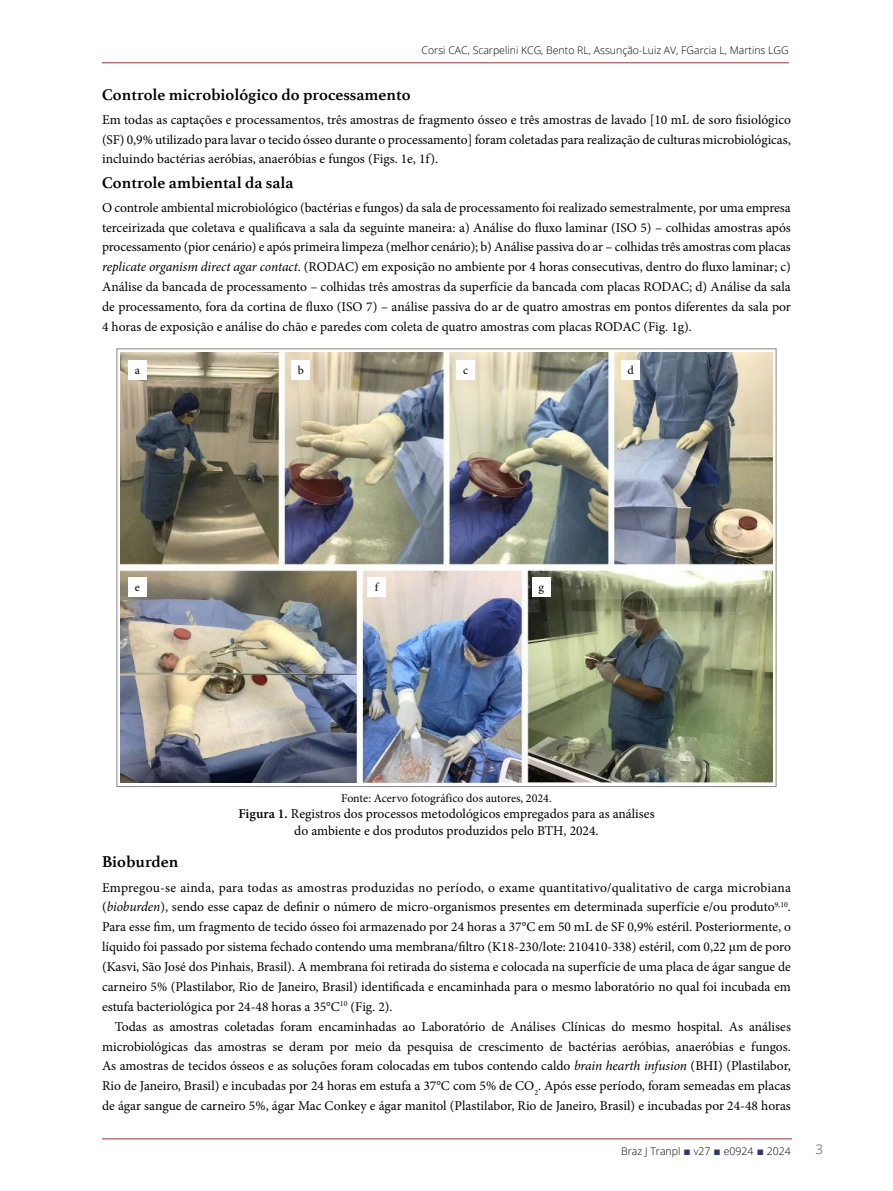
<style>
.page{position:relative;width:893px;height:1191px;background:#fff}
.page>*{position:absolute;margin:0;border:0;box-sizing:border-box;transform-origin:0 0}
.t1{font:700 16.5px "Athelas";color:#000}
.t2{font:13.5px/19.8px "Minion Pro";color:#000;text-align:justify}
.t3{font:13.5px "Open Sans";color:#878787}
.t4{font:12px "Minion Pro";letter-spacing:-.005em;color:#000}
.t5{font:300 10.5px "Open Sans";color:#000}
.s1{font-style:italic}
.s2{font-weight:600}
.s3{font-family:"Times New Roman"}
.s4{font-family:"Times New Roman";font-weight:400;font-size:12px;color:#353666}
</style>
<div class="page">
<hr style="left:102px;top:62px;width:687px;height:1px;background:#9b3134">
<hr style="left:102px;top:1138px;width:690px;height:1px;background:#9b3134">
<img style="left:121px;top:353px;width:651px;height:429px">
<div style="left:128px;top:360px;width:19px;height:19px;background:#fff"></div>
<div style="left:128px;top:577px;width:19px;height:20px;background:#fff"></div>
<div style="left:292px;top:360px;width:18px;height:19px;background:#fff"></div>
<div style="left:367px;top:577px;width:19px;height:20px;background:#fff"></div>
<div style="left:457px;top:360px;width:18px;height:19px;background:#fff"></div>
<div style="left:532px;top:577px;width:18px;height:20px;background:#fff"></div>
<div style="left:622px;top:360px;width:18px;height:19px;background:#fff"></div>
<p class="t5" style="left:422px;top:43px;width:369px">Corsi CAC, Scarpelini KCG, Bento RL, Assunção-Luiz AV, FGarcia L, Martins LGG</p>
<p class="t1" style="left:102px;top:81px;width:310px">Controle microbiológico do processamento</p>
<p class="t2" style="left:102px;top:110px;width:690px">Em todas as captações e processamentos, três amostras de fragmento ósseo e três amostras de lavado [10 mL de soro fisiológico (SF) 0,9% utilizado para lavar o tecido ósseo durante o processamento] foram coletadas para realização de culturas microbiológicas, incluindo bactérias aeróbias, anaeróbias e fungos (Figs. 1e, 1f).</p>
<p class="t1" style="left:102px;top:169px;width:193px">Controle ambiental da sala</p>
<p class="t2" style="left:102px;top:197px;width:690px">O controle ambiental microbiológico (bactérias e fungos) da sala de processamento foi realizado semestralmente, por uma empresa terceirizada que coletava e qualificava a sala da seguinte maneira: a) Análise do fluxo laminar (ISO 5) – colhidas amostras após processamento (pior cenário) e após primeira limpeza (melhor cenário); b) Análise passiva do ar – colhidas três amostras com placas <span class="s1">replicate organism direct agar contact</span>. (RODAC) em exposição no ambiente por 4 horas consecutivas, dentro do fluxo laminar; c)<br>Análise da bancada de processamento – colhidas três amostras da superfície da bancada com placas RODAC; d) Análise da sala de processamento, fora da cortina de fluxo (ISO 7) – análise passiva do ar de quatro amostras em pontos diferentes da sala por 4 horas de exposição e análise do chão e paredes com coleta de quatro amostras com placas RODAC (Fig. 1g).</p>
<p class="t4" style="left:135px;top:362px;width:7px">a</p>
<p class="t4" style="left:298px;top:362px;width:8px">b</p>
<p class="t4" style="left:627px;top:362px;width:8px">d</p>
<p class="t4" style="left:463px;top:362px;width:7px">c</p>
<p class="t4" style="left:135px;top:579px;width:7px">e</p>
<p class="t4" style="left:375px;top:579px;width:5px">f</p>
<p class="t4" style="left:538px;top:579px;width:7px">g</p>
<p class="t4" style="left:341px;top:790px;width:212px">Fonte: Acervo fotográfico dos autores, 2024.</p>
<p class="t2" style="left:238px;top:805px;width:418px;line-height:16.5px;text-align:center"><span class="s2">Figura 1.</span> Registros dos processos metodológicos empregados para as análises do ambiente e dos produtos produzidos pelo BTH, 2024.</p>
<p class="t1" style="left:102px;top:848px;width:78px">Bioburden</p>
<p class="t2" style="left:102px;top:877px;width:690px">Empregou-se ainda, para todas as amostras produzidas no período, o exame quantitativo/qualitativo de carga microbiana (<span class="s1">bioburden</span>), sendo esse capaz de definir o número de micro-organismos presentes em determinada superfície e/ou produto<sup>9,10</sup>.<br>Para esse fim, um fragmento de tecido ósseo foi armazenado por 24 horas a 37°C em 50 mL de SF 0,9% estéril. Posteriormente, o líquido foi passado por sistema fechado contendo uma membrana/filtro (K18-230/lote: 210410-338) estéril, com 0,22 <span class="s3">μ</span>m de poro (Kasvi, São José dos Pinhais, Brasil). A membrana foi retirada do sistema e colocada na superfície de uma placa de ágar sangue de carneiro 5% (Plastilabor, Rio de Janeiro, Brasil) identificada e encaminhada para o mesmo laboratório no qual foi incubada em estufa bacteriológica por 24-48 horas a 35°C<sup>10</sup> (Fig. 2).</p>
<p class="t2" style="left:102px;top:1016px;width:690px;text-indent:13px">Todas as amostras coletadas foram encaminhadas ao Laboratório de Análises Clínicas do mesmo hospital. As análises microbiológicas das amostras se deram por meio da pesquisa de crescimento de bactérias aeróbias, anaeróbias e fungos.<br>As amostras de tecidos ósseos e as soluções foram colocadas em tubos contendo caldo <span class="s1">brain hearth infusion</span> (BHI) (Plastilabor, Rio de Janeiro, Brasil) e incubadas por 24 horas em estufa a 37°C com 5% de CO<sub>2</sub>. Após esse período, foram semeadas em placas de ágar sangue de carneiro 5%, ágar Mac Conkey e ágar manitol (Plastilabor, Rio de Janeiro, Brasil) e incubadas por 24-48 horas</p>
<p class="t5" style="left:621px;top:1144px;width:171px">Braz J Tranpl <span class="s4">■</span> v27 <span class="s4">■</span> e0924 <span class="s4">■</span> 2024</p>
<p class="t3" style="left:816px;top:1139px;width:9px">3</p>
</div>
